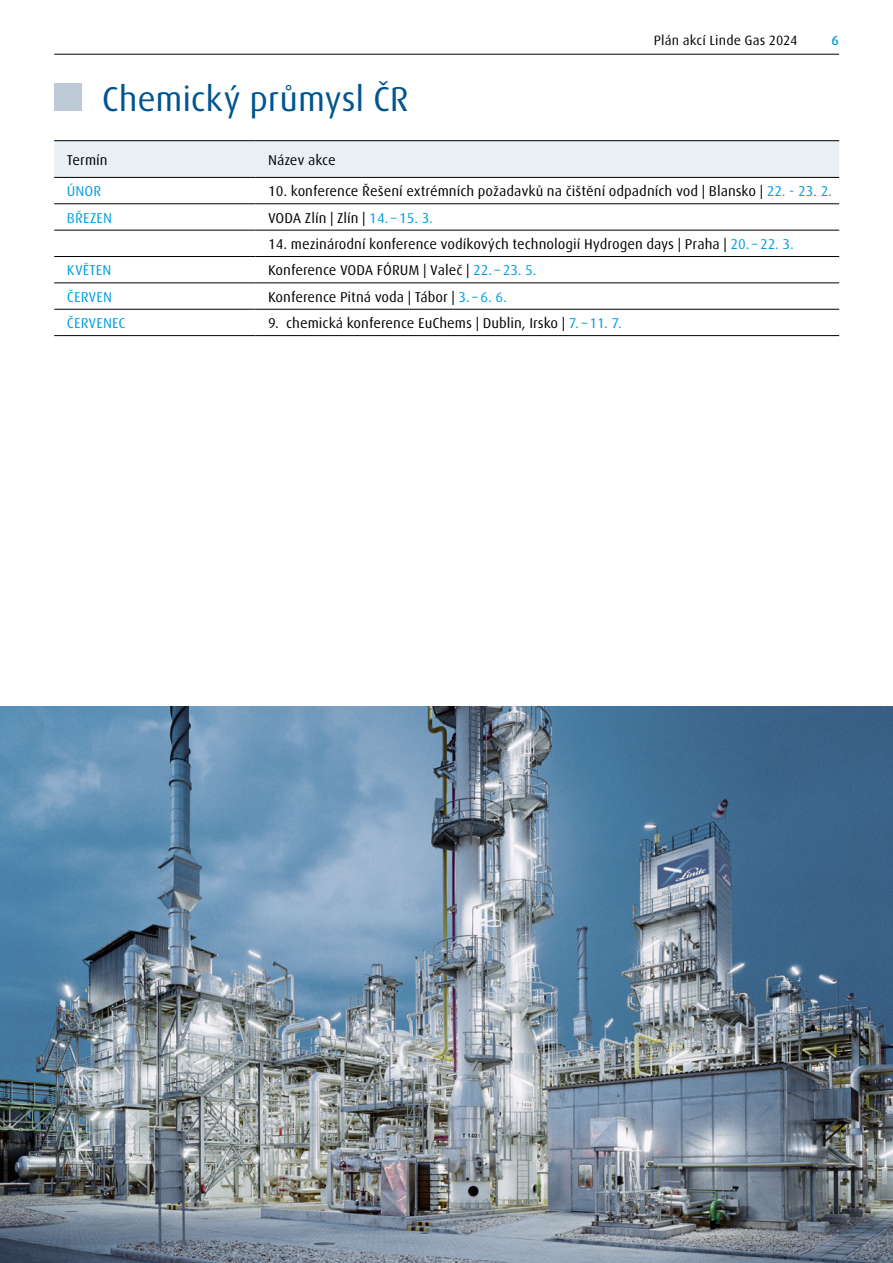
<style>
.page{position:relative;width:893px;height:1263px;background:#fff}
.page>*{position:absolute;margin:0;border:0;box-sizing:border-box;transform-origin:0 0}
.t1{font:34.5px "Linde Dax Global";letter-spacing:-.01em;color:#005590}
.t2{font:14.25px "Linde Dax Global";color:#000}
.t3{font:14.25px "Linde Dax Global";color:#009ee3}
.t4{font:13.5px "Linde Dax Global";letter-spacing:.01em;color:#000}
.t5{font:500 13.5px "Linde Dax Global";color:#009ee3}
.s1{color:#009ee3}
</style>
<div class="page">
<hr style="left:54px;top:54px;width:785px;height:1px;background:#000">
<img style="left:0;top:707px;width:893px;height:556px">
<div style="left:54px;top:141px;width:785px;height:36px;background:#e8f0f6"></div>
<svg style="left:54px;top:204px;width:785px;height:105px"></svg>
<hr style="left:54px;top:177px;width:201px;height:1px;background:#000">
<hr style="left:255px;top:177px;width:584px;height:1px;background:#000">
<hr style="left:54px;top:203px;width:201px;height:1px;background:#000">
<hr style="left:255px;top:203px;width:584px;height:1px;background:#000">
<hr style="left:54px;top:230px;width:201px;height:1px;background:#000">
<hr style="left:255px;top:230px;width:584px;height:1px;background:#000">
<hr style="left:54px;top:256px;width:201px;height:1px;background:#000">
<hr style="left:255px;top:256px;width:584px;height:1px;background:#000">
<hr style="left:54px;top:282px;width:201px;height:1px;background:#000">
<hr style="left:255px;top:282px;width:584px;height:1px;background:#000">
<hr style="left:54px;top:309px;width:201px;height:1px;background:#000">
<hr style="left:255px;top:309px;width:584px;height:1px;background:#000">
<hr style="left:54px;top:335px;width:201px;height:1px;background:#000">
<hr style="left:255px;top:335px;width:584px;height:1px;background:#000">
<hr style="left:54px;top:140px;width:201px;height:1px;background:#000">
<hr style="left:255px;top:140px;width:584px;height:1px;background:#000">
<div style="left:54px;top:84px;width:28px;height:27px;background:#bdc9d5"></div>
<h1 class="t1" style="left:102px;top:79px;width:309px">Chemický průmysl ČR</h1>
<p class="t4" style="left:654px;top:32px;width:145px">Plán akcí Linde Gas 2024</p>
<p class="t5" style="left:832px;top:32px;width:9px">6</p>
<p class="t2" style="left:67px;top:151px;width:42px">Termín</p>
<p class="t2" style="left:268px;top:151px;width:69px">Název akce</p>
<p class="t3" style="left:67px;top:183px;width:36px">ÚNOR</p>
<p class="t2" style="left:268px;top:183px;width:565px">10. konference Řešení extrémních požadavků na čištění odpadních vod | Blansko | <span class="s1">22. - 23. 2.</span></p>
<p class="t3" style="left:67px;top:209px;width:47px">BŘEZEN</p>
<p class="t2" style="left:268px;top:209px;width:166px">VODA Zlín | Zlín | <span class="s1">14. – 15. 3.</span></p>
<p class="t2" style="left:268px;top:236px;width:527px">14. mezinárodní konference vodíkových technologií Hydrogen days | Praha | <span class="s1">20. – 22. 3.</span></p>
<p class="t3" style="left:67px;top:262px;width:46px">KVĚTEN</p>
<p class="t2" style="left:268px;top:262px;width:270px">Konference VODA FÓRUM | Valeč | <span class="s1">22. – 23. 5.</span></p>
<p class="t3" style="left:67px;top:288px;width:47px">ČERVEN</p>
<p class="t2" style="left:268px;top:288px;width:240px">Konference Pitná voda | Tábor | <span class="s1">3. – 6. 6.</span></p>
<p class="t3" style="left:67px;top:315px;width:60px">ČERVENEC</p>
<p class="t2" style="left:268px;top:315px;width:355px">9. chemická konference EuChems | Dublin, Irsko | <span class="s1">7. – 11. 7.</span></p>
</div>
